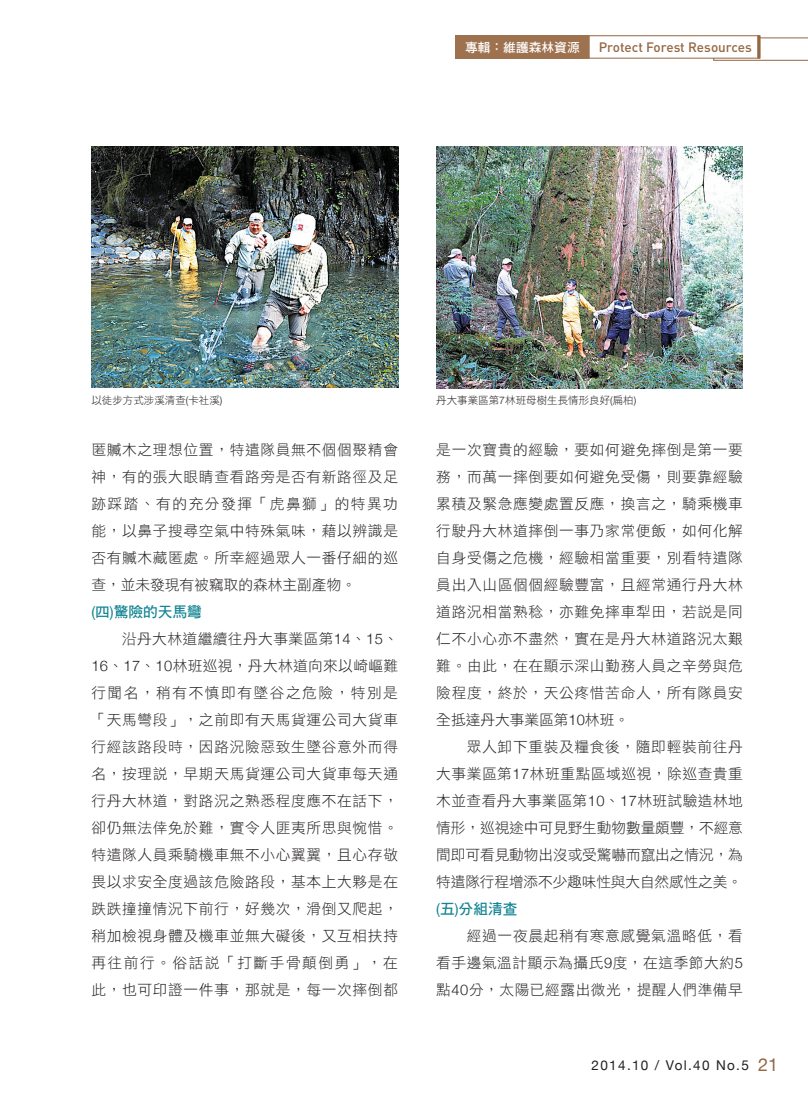
<style>
.page{position:relative;width:808px;height:1106px;background:#fff}
.page>*{position:absolute;margin:0;border:0;box-sizing:border-box;transform-origin:0 0}
.內文{font:14.7px/27px "DF Hei Std W3";letter-spacing:.045em;color:#231f20;text-align:justify}
.內文小標{font:14.7px "DF Hei Std W7";color:#128493}
.t1{font:500 13.5px "DIN";color:#956642}
.t2{font:13.5px "Helvetica Neue";letter-spacing:.1em;color:#231f20}
.t3{font:12.75px "DF Hei Std W7";color:#fff}
.圖說{font:10.5px "DF Hei Std W3";color:#231f20}
.s1{font-family:"Helvetica Neue";font-weight:300}
.s2{font-family:"Helvetica Neue"}
.s3{font-size:18px;color:#956642}
</style>
<div class="page">
<svg style="left:713px;top:38px;width:95px;height:23px"></svg>
<div style="left:589px;top:35px;width:171px;height:23px;background:#fff;border:1px solid #956642"></div>
<div style="left:455px;top:35px;width:134px;height:23px;background:#9e714f"></div>
<hr style="left:757px;top:35px;width:3px;height:23px;background:#956642">
<img style="left:436px;top:147px;width:307px;height:241px">
<img style="left:91px;top:147px;width:308px;height:241px">
<p class="t3" style="left:465px;top:40px;width:116px">專輯：維護森林資源</p>
<p class="t1" style="left:599px;top:38px;width:154px">Protect Forest Resources</p>
<p class="圖說" style="left:91px;top:394px;width:133px">以徒步方式涉溪清查<span class="s1">(</span>卡社溪<span class="s1">)</span></p>
<p class="圖說" style="left:436px;top:394px;width:201px">丹大事業區第<span class="s1">7</span>林班母樹生長情形良好<span class="s1">(</span>扁柏<span class="s1">)</span></p>
<p class="內文" style="left:91px;top:436px;width:308px">匿贓木之理想位置，特遣隊員無不個個聚精會神，有的張大眼睛查看路旁是否有新路徑及足跡踩踏、有的充分發揮「虎鼻獅」的特異功能，以鼻子搜尋空氣中特殊氣味，藉以辨識是否有贓木藏匿處。所幸經過眾人一番仔細的巡查，並未發現有被竊取的森林主副產物。</p>
<p class="內文小標" style="left:91px;top:604px;width:112px"><span class="s2">(</span>四<span class="s2">)</span>驚險的天馬彎</p>
<p class="內文" style="left:91px;top:625px;width:308px;text-indent:31px">沿丹大林道繼續往丹大事業區第<span class="s1">14</span>、<span class="s1">15</span>、<span class="s1">16</span>、<span class="s1">17</span>、<span class="s1">10</span>林班巡視，丹大林道向來以崎嶇難行聞名，稍有不慎即有墜谷之危險，特別是「天馬彎段」，之前即有天馬貨運公司大貨車行經該路段時，因路況險惡致生墜谷意外而得名，按理說，早期天馬貨運公司大貨車每天通行丹大林道，對路況之熟悉程度應不在話下，卻仍無法倖免於難，實令人匪夷所思與惋惜。特遣隊人員乘騎機車無不小心翼翼，且心存敬畏以求安全度過該危險路段，基本上大夥是在跌跌撞撞情況下前行，好幾次，滑倒又爬起，稍加檢視身體及機車並無大礙後，又互相扶持再往前行。俗話說「打斷手骨顛倒勇」，在此，也可印證一件事，那就是，每一次摔倒都</p>
<p class="內文" style="left:436px;top:436px;width:308px">是一次寶貴的經驗，要如何避免摔倒是第一要務，而萬一摔倒要如何避免受傷，則要靠經驗累積及緊急應變處置反應，換言之，騎乘機車行駛丹大林道摔倒一事乃家常便飯，如何化解自身受傷之危機，經驗相當重要，別看特遣隊員出入山區個個經驗豐富，且經常通行丹大林道路況相當熟稔，亦難免摔車犁田，若說是同仁不小心亦不盡然，實在是丹大林道路況太艱難。由此，在在顯示深山勤務人員之辛勞與危險程度，終於，天公疼惜苦命人，所有隊員安全抵達丹大事業區第<span class="s1">10</span>林班。</p>
<p class="內文" style="left:436px;top:733px;width:308px;text-indent:31px">眾人卸下重裝及糧食後，隨即輕裝前往丹大事業區第<span class="s1">17</span>林班重點區域巡視，除巡查貴重木並查看丹大事業區第<span class="s1">10</span>、<span class="s1">17</span>林班試驗造林地情形，巡視途中可見野生動物數量頗豐，不經意間即可看見動物出沒或受驚嚇而竄出之情況，為特遣隊行程增添不少趣味性與大自然感性之美。</p>
<p class="內文小標" style="left:436px;top:901px;width:83px"><span class="s2">(</span>五<span class="s2">)</span>分組清查</p>
<p class="內文" style="left:436px;top:922px;width:308px;text-indent:31px">經過一夜晨起稍有寒意感覺氣溫略低，看看手邊氣溫計顯示為攝氏<span class="s1">9</span>度，在這季節大約<span class="s1">5</span>點<span class="s1">40</span>分，太陽已經露出微光，提醒人們準備早</p>
<p class="t2" style="left:592px;top:1057px;width:188px">2014.10 / Vol.40 No.5 <span class="s3">21</span></p>
</div>
